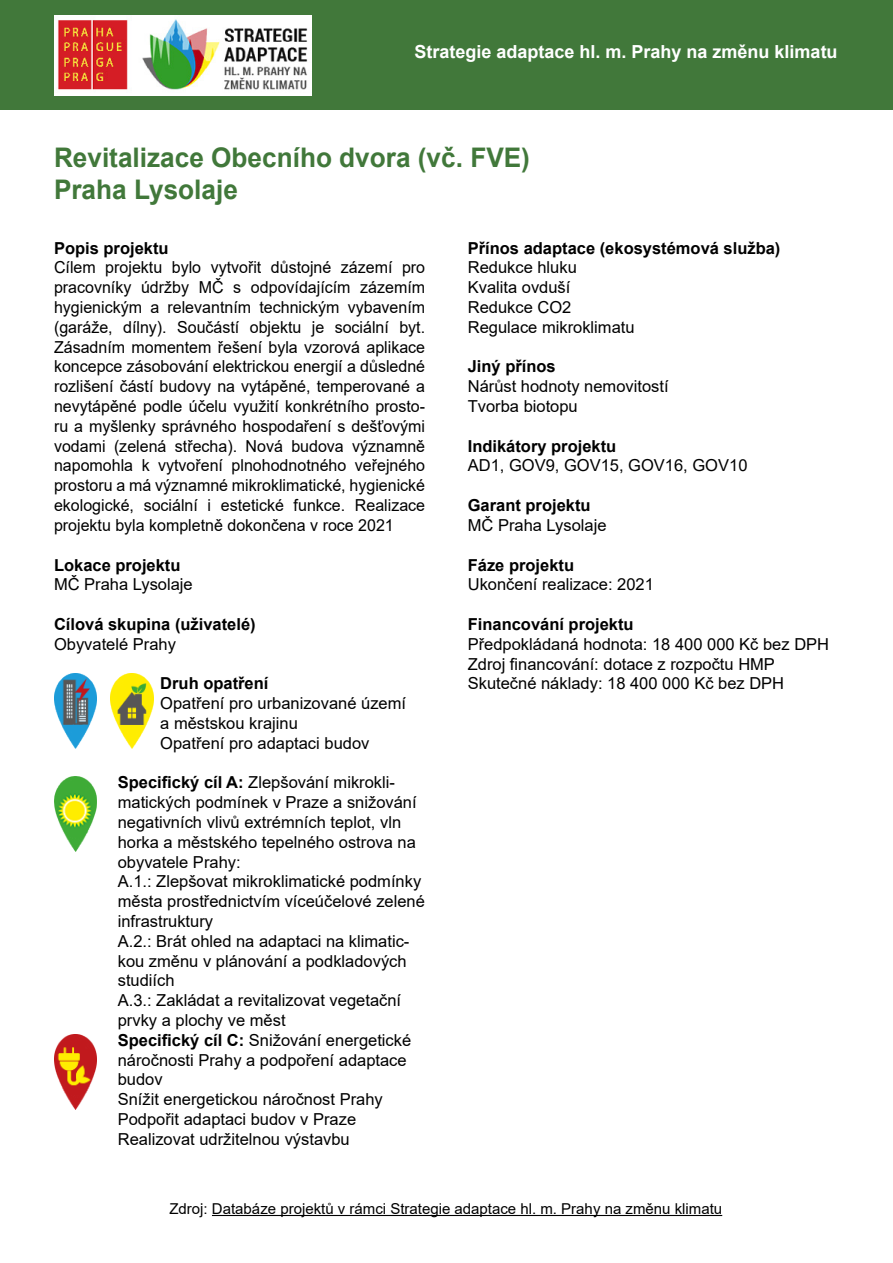
<style>
.page{position:relative;width:893px;height:1263px;background:#fff}
.page>*{position:absolute;margin:0;border:0;box-sizing:border-box;transform-origin:0 0}
.t1{font:700 27px/32.4px "Arial";color:#41783a}
.t2{font:700 18px "Arial";color:#fff}
.t3{font:16.5px/19.8px "Arial";color:#000}
.t4{font:700 16.5px "Arial";color:#000}
.t5{font:15px "Arial";color:#000}
.s1{font-weight:700}
</style>
<div class="page">
<div style="left:0;top:0;width:893px;height:109px;background:#41783a"></div>
<img style="left:54px;top:15px;width:257px;height:81px">
<img style="left:54px;top:674px;width:43px;height:75px">
<hr style="left:212px;top:1215px;width:510px;height:1px;background:#000">
<img style="left:54px;top:776px;width:43px;height:76px">
<img style="left:111px;top:674px;width:42px;height:75px">
<img style="left:54px;top:1034px;width:43px;height:76px">
<p class="t2" style="left:414px;top:39px;width:425px">Strategie adaptace hl. m. Prahy na změnu klimatu</p>
<h1 class="t1" style="left:54px;top:141px;width:477px">Revitalizace Obecního dvora (vč. FVE)<br>Praha Lysolaje</h1>
<p class="t4" style="left:54px;top:236px;width:116px">Popis projektu</p>
<p class="t3" style="left:54px;top:258px;width:373px;text-align:justify">Cílem projektu bylo vytvořit důstojné zázemí pro pracovníky údržby MČ s odpovídajícím zázemím hygienickým a relevantním technickým vybavením (garáže, dílny). Součástí objektu je sociální byt.<br>Zásadním momentem řešení byla vzorová aplikace koncepce zásobování elektrickou energií a důsledné rozlišení částí budovy na vytápěné, temperované a nevytápěné podle účelu využití konkrétního prosto&shy;ru a myšlenky správného hospodaření s dešťovými vodami (zelená střecha). Nová budova významně napomohla k vytvoření plnohodnotného veřejného prostoru a má významné mikroklimatické, hygienické ekologické, sociální i estetické funkce. Realizace projektu byla kompletně dokončena v roce 2021</p>
<p class="t4" style="left:54px;top:553px;width:128px">Lokace projektu</p>
<p class="t3" style="left:54px;top:574px;width:140px">MČ Praha Lysolaje</p>
<p class="t4" style="left:54px;top:612px;width:203px">Cílová skupina (uživatelé)</p>
<p class="t3" style="left:54px;top:634px;width:123px">Obyvatelé Prahy</p>
<p class="t4" style="left:160px;top:672px;width:110px">Druh opatření</p>
<p class="t3" style="left:160px;top:693px;width:247px">Opatření pro urbanizované území a městskou krajinu<br>Opatření pro adaptaci budov</p>
<p class="t3" style="left:118px;top:772px;width:309px"><span class="s1">Specifický cíl A:</span> Zlepšování mikrokli&shy;matických podmínek v Praze a snižování negativních vlivů extrémních teplot, vln horka a městského tepelného ostrova na obyvatele Prahy:<br>A.1.: Zlepšovat mikroklimatické podmínky města prostřednictvím víceúčelové zelené infrastruktury<br>A.2.: Brát ohled na adaptaci na klimatic&shy;kou změnu v plánování a podkladových studiích<br>A.3.: Zakládat a revitalizovat vegetační prvky a plochy ve měst<br><span class="s1">Specifický cíl C:</span> Snižování energetické náročnosti Prahy a podpoření adaptace budov<br>Snížit energetickou náročnost Prahy<br>Podpořit adaptaci budov v Praze<br>Realizovat udržitelnou výstavbu</p>
<p class="t4" style="left:468px;top:236px;width:314px">Přínos adaptace (ekosystémová služba)</p>
<p class="t3" style="left:468px;top:258px;width:168px">Redukce hluku<br>Kvalita ovduší<br>Redukce CO2<br>Regulace mikroklimatu</p>
<p class="t4" style="left:468px;top:355px;width:90px">Jiný přínos</p>
<p class="t3" style="left:468px;top:376px;width:202px">Nárůst hodnoty nemovitostí<br>Tvorba biotopu</p>
<p class="t4" style="left:468px;top:434px;width:150px">Indikátory projektu</p>
<p class="t3" style="left:468px;top:456px;width:281px">AD1, GOV9, GOV15, GOV16, GOV10</p>
<p class="t4" style="left:468px;top:494px;width:124px">Garant projektu</p>
<p class="t3" style="left:468px;top:515px;width:140px">MČ Praha Lysolaje</p>
<p class="t4" style="left:468px;top:553px;width:108px">Fáze projektu</p>
<p class="t3" style="left:468px;top:574px;width:188px">Ukončení realizace: 2021</p>
<p class="t4" style="left:468px;top:612px;width:167px">Financování projektu</p>
<p class="t3" style="left:468px;top:634px;width:363px">Předpokládaná hodnota: 18 400 000 Kč bez DPH<br>Zdroj financování: dotace z rozpočtu HMP<br>Skutečné náklady: 18 400 000 Kč bez DPH</p>
<p class="t5" style="left:169px;top:1198px;width:554px">Zdroj: Databáze projektů v rámci Strategie adaptace hl. m. Prahy na změnu klimatu</p>
</div>
